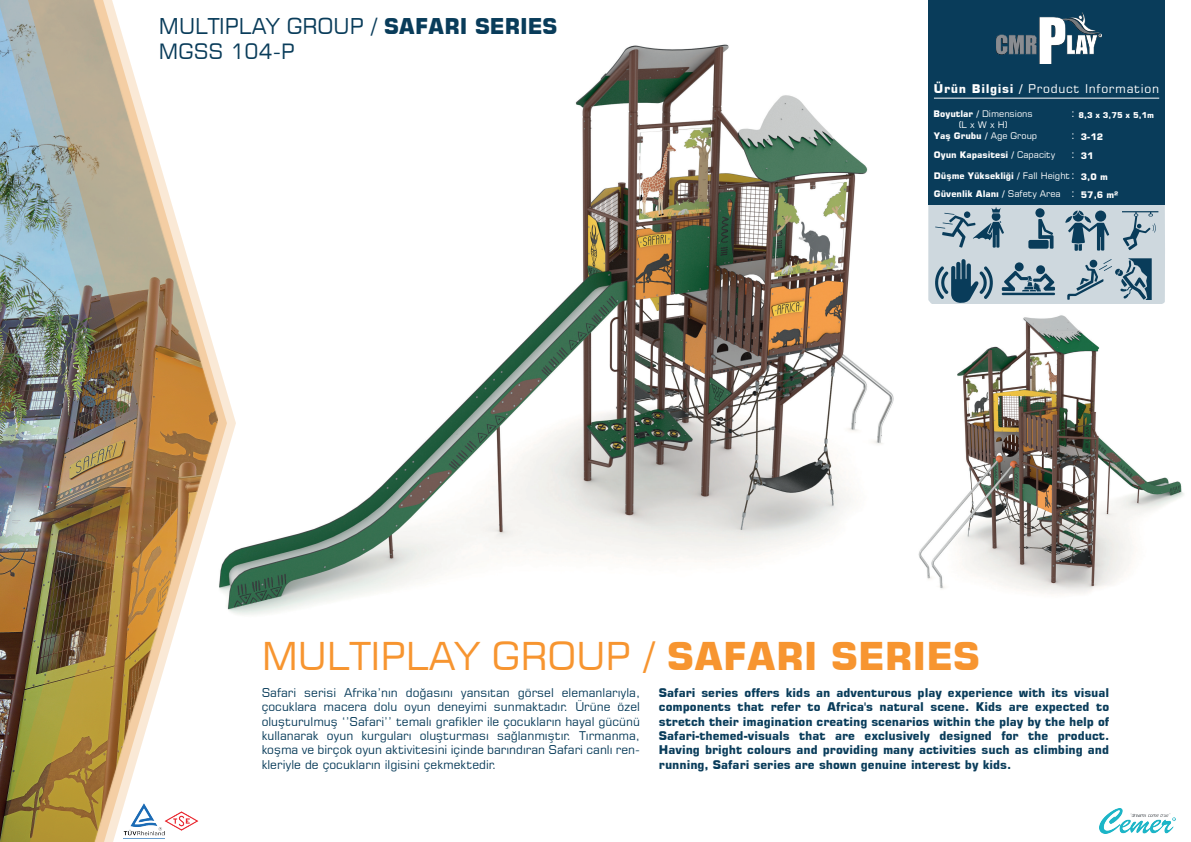
<style>
.page{position:relative;width:1191px;height:842px;background:#fff}
.page>*{position:absolute;margin:0;border:0;box-sizing:border-box;transform-origin:0 0}
.t1{font:38.2px "Square 721 BT";color:#f79530}
.t2{font:21.7px "Square 721 BT";color:#093c5a}
.t3{font:21px "Square 721 BT";color:#093c5a}
.t4{font:700 12px/14.4px "Square 721 BT";color:#093c5a;text-align:justify}
.t5{font:12px/14.4px "Square 721 BT";color:#093c5a;text-align:justify}
.t6{font:12px "Square 721 BT";letter-spacing:.055em;color:#fff}
.t7{font:11px/21.3px "Square 721 BT";color:#fff}
.t8{font:700 9px/19.7px "Square 721 BT";color:#fff}
.t9{font:9px/10.8px "Square 721 BT";color:#fff;text-align:center}
.t10{font:700 8px "Square 721 BT";color:#fff}
.s1{font-weight:700}
.s2{font-weight:400}
</style>
<div class="page">
<img style="left:236px;top:44px;width:658px;height:571px">
<img style="left:0;top:0;width:236px;height:842px">
<img style="left:28px;top:0;width:199px;height:842px">
<div style="left:928px;top:0;width:236px;height:204px;background:#093c5a"></div>
<img style="left:996px;top:13px;width:105px;height:51px">
<img style="left:1099px;top:808px;width:76px;height:25px">
<hr style="left:934px;top:98px;width:225px;height:1px;background:#fff">
<img style="left:123px;top:803px;width:39px;height:36px">
<img style="left:162px;top:801px;width:40px;height:40px">
<svg style="left:928px;top:204px;width:237px;height:100px;background:#a2b5c0"></svg>
<img style="left:918px;top:315px;width:266px;height:279px">
<h2 class="t2" style="left:159px;top:13px;width:400px">MULTIPLAY GROUP / <span class="s1">SAFARI SERIES</span></h2>
<h3 class="t3" style="left:159px;top:38px;width:137px">MGSS 104-P</h3>
<p class="t6" style="left:934px;top:81px;width:227px"><span class="s1">Ürün Bilgisi /</span> Product Information</p>
<p class="t9" style="left:933px;top:109px;width:101px"><span class="s1">Boyutlar /</span> Dimensions (L x W x H)</p>
<p class="t7" style="left:1071px;top:103px;width:5px">: :</p>
<p class="t7" style="left:1071px;top:144px;width:5px;line-height:20.6px">: :</p>
<p class="t7" style="left:1071px;top:183px;width:5px">:</p>
<p class="t10" style="left:1078px;top:111px;width:77px">8,3 x 3,75 x 5,1m</p>
<p class="t8" style="left:1081px;top:127px;width:24px">3-12<br>31</p>
<p class="t8" style="left:1081px;top:168px;width:39px;line-height:18.4px">3,0 m<br>57,6 m²</p>
<p class="t8" style="left:934px;top:126px;width:123px">Yaş Grubu / <span class="s2">Age Group<br></span>Oyun Kapasitesi / <span class="s2">Capacity</span></p>
<p class="t8" style="left:934px;top:167px;width:138px;line-height:18.4px">Düşme Yüksekliği / <span class="s2">Fall Height<br></span>Güvenlik Alanı / <span class="s2">Safety Area</span></p>
<h1 class="t1" style="left:262px;top:632px;width:719px">MULTIPLAY GROUP / <span class="s1">SAFARI SERIES</span></h1>
<p class="t5" style="left:262px;top:685px;width:380px">Safari serisi Afrika’nın doğasını yansıtan görsel elemanlarıyla, çocuklara macera dolu oyun deneyimi sunmaktadır. Ürüne özel oluşturulmuş ‘’Safari’’ temalı grafikler ile çocukların hayal gücünü kullanarak oyun kurguları oluşturması sağlanmıştır. Tırmanma, koşma ve birçok oyun aktivitesini içinde barındıran Safari canlı ren&shy;kleriyle de çocukların ilgisini çekmektedir.</p>
<p class="t4" style="left:659px;top:685px;width:452px">Safari series offers kids an adventurous play experience with its visual components that refer to Africa's natural scene. Kids are expected to stretch their imagination creating scenarios within the play by the help of Safari-themed-visuals that are exclusively designed for the product.<br>Having bright colours and providing many activities such as climbing and running, Safari series are shown genuine interest by kids.</p>
</div>
